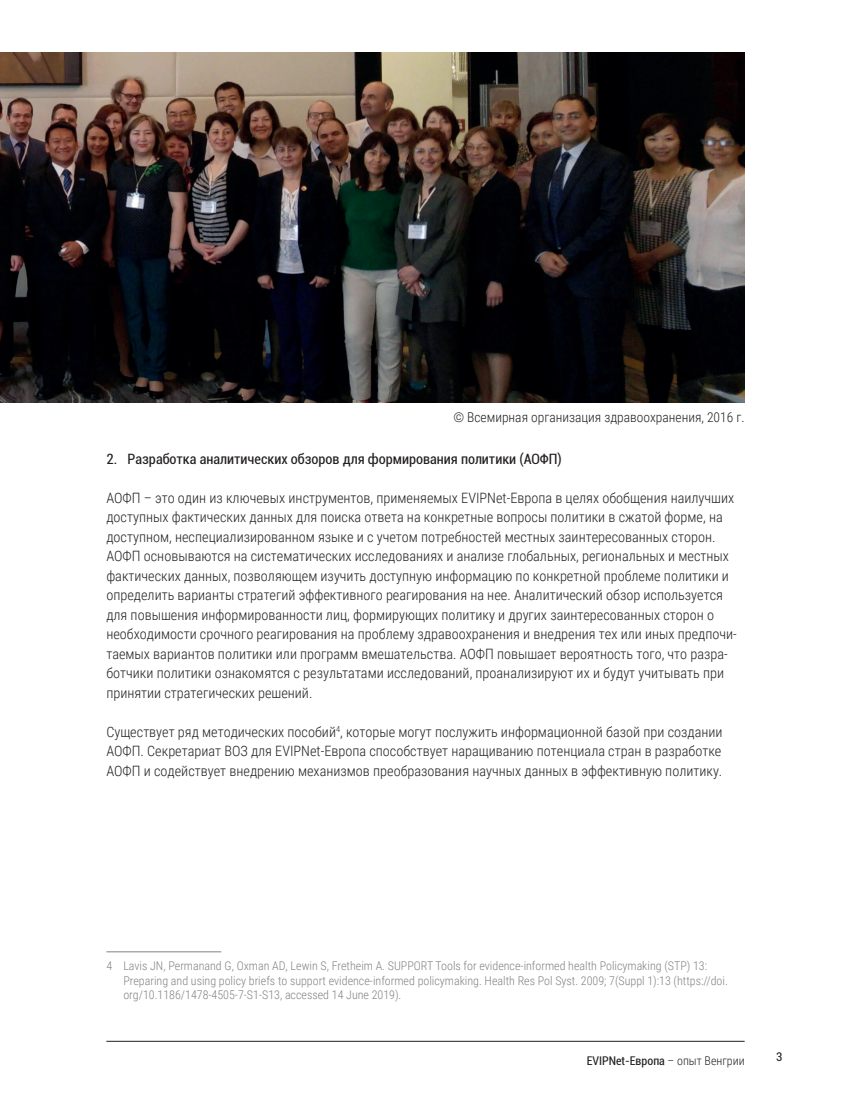
<style>
.page{position:relative;width:851px;height:1106px;background:#fff}
.page>*{position:absolute;margin:0;border:0;box-sizing:border-box;transform-origin:0 0}
.Body{font:300 14.25px/19.5px "Roboto Condensed";color:#231f20}
.t1{font:condensed 14.25px "Roboto";color:#231f20}
.Photo_caption{font:300 13.5px "Roboto Condensed";color:#231f20}
.t2{font:300 12px/14.4px "Roboto Condensed";color:#808285}
.t3{font:condensed 12px "Roboto";color:#231f20}
.s1{font-family:"Roboto Condensed";font-weight:300;font-stretch:normal}
</style>
<div class="page">
<img style="left:0;top:53px;width:744px;height:349px">
<hr style="left:106px;top:951px;width:115px;height:1px;background:#808285">
<hr style="left:106px;top:1041px;width:638px;height:1px;background:#231f20">
<p class="Photo_caption" style="left:453px;top:407px;width:293px">© Всемирная организация здравоохранения, 2016 г.</p>
<p class="t1" style="left:106px;top:449px;width:457px">2. Разработка аналитических обзоров для формирования политики (АОФП)</p>
<p class="Body" style="left:106px;top:487px;width:632px">АОФП – это один из ключевых инструментов, применяемых EVIPNet-Европа в целях обобщения наилучших доступных фактических данных для поиска ответа на конкретные вопросы политики в сжатой форме, на доступном, неспециализированном языке и с учетом потребностей местных заинтересованных сторон.<br>АОФП основываются на систематических исследованиях и анализе глобальных, региональных и местных фактических данных, позволяющем изучить доступную информацию по конкретной проблеме политики и определить варианты стратегий эффективного реагирования на нее. Аналитический обзор используется для повышения информированности лиц, формирующих политику и других заинтересованных сторон о необходимости срочного реагирования на проблему здравоохранения и внедрения тех или иных предпочи&shy;таемых вариантов политики или программ вмешательства. АОФП повышает вероятность того, что разра&shy;ботчики политики ознакомятся с результатами исследований, проанализируют их и будут учитывать при принятии стратегических решений.</p>
<p class="Body" style="left:106px;top:721px;width:617px;text-align:justify">Существует ряд методических пособий<sup>4</sup>, которые могут послужить информационной базой при создании АОФП. Секретариат ВОЗ для EVIPNet-Европа способствует наращиванию потенциала стран в разработке АОФП и содействует внедрению механизмов преобразования научных данных в эффективную политику.</p>
<p class="t2" style="left:123px;top:958px;width:606px;text-indent:-17px">4 Lavis JN, Permanand G, Oxman AD, Lewin S, Fretheim A. SUPPORT Tools for evidence-informed health Policymaking (STP) 13:<br>Preparing and using policy briefs to support evidence-informed policymaking. Health Res Pol Syst. 2009; 7(Suppl 1):13 (https://doi. org/10.1186/1478-4505-7-S1-S13, accessed 14 June 2019).</p>
<p class="t3" style="left:586px;top:1052px;width:159px">EVIPNet-Европа <span class="s1">– опыт Венгрии</span></p>
<p class="t3" style="left:776px;top:1048px;width:8px">3</p>
</div>
